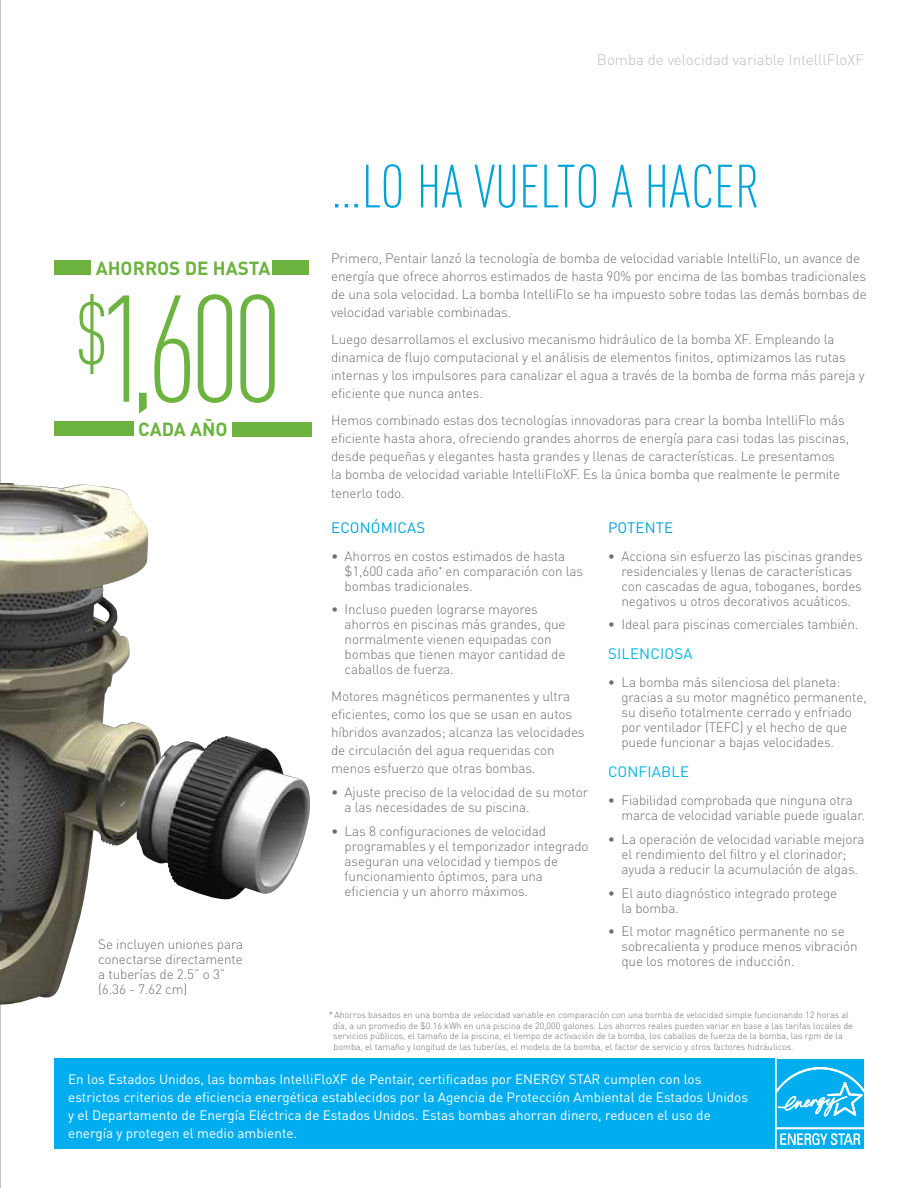
<style>
.page{position:relative;width:918px;height:1188px;background:#fff}
.page>*{position:absolute;margin:0;border:0;box-sizing:border-box;transform-origin:0 0}
.t1{font:300 condensed 149.25px "DIN Pro";color:#6cb33f}
.t2{font:300 condensed 60px "DIN Pro";color:#00a3d8}
.t3{font:700 18.75px "DIN Pro";color:#6cb33f}
.t4{font:300 15px "DIN Pro";color:#bcbec0}
.t5{font:15px "DIN Pro";color:#00b7e0}
.t6{font:15px "DIN Pro";color:#00a3d8}
.t7{font:300 13.5px/15px "DIN Pro";letter-spacing:-.01em;color:#6d6e71}
.t8{font:13.5px/18px "DIN Pro";color:#fff}
.t9{font:300 9px/10.5px "DIN Pro";color:#6d6e71}
</style>
<div class="page">
<div style="left:54px;top:1059px;width:721px;height:90px;background:#00aeef"></div>
<svg style="left:777px;top:1059px;width:87px;height:90px;background:#30bdf1"></svg>
<img style="left:0;top:483px;width:310px;height:522px">
<div style="left:54px;top:422px;width:80px;height:14px;background:#6cb33f"></div>
<div style="left:272px;top:260px;width:37px;height:15px;background:#6cb33f"></div>
<div style="left:54px;top:260px;width:37px;height:15px;background:#6cb33f"></div>
<div style="left:232px;top:422px;width:80px;height:14px;background:#6cb33f"></div>
<p class="t4" style="left:597px;top:48px;width:269px">Bomba de velocidad variable IntelllFloXF</p>
<h3 class="t3" style="left:96px;top:252px;width:176px">AHORROS DE HASTA</h3>
<h1 class="t1" style="left:75px;top:244px;width:210px"><sup>$</sup>1,600</h1>
<h3 class="t3" style="left:138px;top:413px;width:91px">CADA AÑO</h3>
<p class="t7" style="left:98px;top:935px;width:147px">Se incluyen uniones para conectarse directamente a tuberías de 2.5” o 3” (6.36 - 7.62 cm)</p>
<h2 class="t2" style="left:331px;top:144px;width:430px">…LO HA VUELTO A HACER</h2>
<p class="t7" style="left:331px;top:248px;width:537px;line-height:18px">Primero, Pentair lanzó la tecnología de bomba de velocidad variable IntelliFlo, un avance de energía que ofrece ahorros estimados de hasta 90% por encima de las bombas tradicionales de una sola velocidad. La bomba IntelliFlo se ha impuesto sobre todas las demás bombas de velocidad variable combinadas.</p>
<p class="t7" style="left:331px;top:329px;width:535px;line-height:18px">Luego desarrollamos el exclusivo mecanismo hidráulico de la bomba XF. Empleando la dinamica de flujo computacional y el análisis de elementos finitos, optimizamos las rutas internas y los impulsores para canalizar el agua a través de la bomba de forma más pareja y eficiente que nunca antes.</p>
<p class="t7" style="left:331px;top:410px;width:520px;line-height:18px">Hemos combinado estas dos tecnologías innovadoras para crear la bomba IntelliFlo más eficiente hasta ahora, ofreciendo grandes ahorros de energía para casi todas las piscinas, desde pequeñas y elegantes hasta grandes y llenas de características. Le presentamos<br>la bomba de velocidad variable IntelliFloXF. Es la única bomba que realmente le permite</p>
<p class="t7" style="left:331px;top:485px;width:75px">tenerlo todo.</p>
<p class="t6" style="left:331px;top:516px;width:20px">Econ</p>
<p class="t6" style="left:371px;top:516px;width:20px">ómicas</p>
<p class="t7" style="left:345px;top:547px;width:240px;text-indent:-13px">• Ahorros en costos estimados de hasta $1,600 cada año<sup>*</sup> en comparación con las bombas tradicionales.</p>
<p class="t7" style="left:345px;top:601px;width:223px;text-indent:-14px">• Incluso pueden lograrse mayores ahorros en piscinas más grandes, que normalmente vienen equipadas con bombas que tienen mayor cantidad de caballos de fuerza.</p>
<p class="t7" style="left:331px;top:686px;width:255px;line-height:18px">Motores magnéticos permanentes y ultra eficientes, como los que se usan en autos híbridos avanzados; alcanza las velocidades de circulación del agua requeridas con menos esfuerzo que otras bombas.</p>
<p class="t7" style="left:345px;top:784px;width:245px;text-indent:-14px">• Ajuste preciso de la velocidad de su motor a las necesidades de su piscina.</p>
<p class="t7" style="left:345px;top:823px;width:246px;text-indent:-14px">• Las 8 configuraciones de velocidad programables y el temporizador integrado aseguran una velocidad y tiempos de funcionamiento óptimos, para una eficiencia y un ahorro máximos.</p>
<p class="t6" style="left:608px;top:516px;width:20px">Potente</p>
<p class="t7" style="left:621px;top:547px;width:243px;text-indent:-14px">• Acciona sin esfuerzo las piscinas grandes residenciales y llenas de características con cascadas de agua, toboganes, bordes negativos u otros decorativos acuáticos.</p>
<p class="t7" style="left:608px;top:616px;width:252px">• Ideal para piscinas comerciales también.</p>
<p class="t5" style="left:608px;top:642px;width:19px">Silenciosa</p>
<p class="t7" style="left:621px;top:673px;width:247px;text-indent:-14px">• La bomba más silenciosa del planeta: gracias a su motor magnético permanente, su diseño totalmente cerrado y enfriado por ventilador (TEFC) y el hecho de que puede funcionar a bajas velocidades.</p>
<p class="t5" style="left:608px;top:760px;width:19px">Confia</p>
<p class="t5" style="left:661px;top:760px;width:19px">ble</p>
<p class="t7" style="left:621px;top:791px;width:245px;text-indent:-13px">• Fiabilidad comprobada que ninguna otra marca de velocidad variable puede igualar.</p>
<p class="t7" style="left:608px;top:830px;width:258px;text-align:center">• La operación de velocidad variable mejora el rendimiento del filtro y el clorinador; ayuda a reducir la acumulación de algas.</p>
<p class="t7" style="left:621px;top:884px;width:217px;text-indent:-14px">• El auto diagnóstico integrado protege la bomba.</p>
<p class="t7" style="left:621px;top:923px;width:238px;text-indent:-14px">• El motor magnético permanente no se sobrecalienta y produce menos vibración que los motores de inducción.</p>
<p class="t9" style="left:333px;top:1009px;width:521px;text-indent:-4px">* Ahorros basados en una bomba de velocidad variable en comparación con una bomba de velocidad simple funcionando 12 horas al día, a un promedio de $0.16 kWh en una piscina de 20,000 galones. Los ahorros reales pueden variar en base a las tarifas locales de servicios públicos, el tamaño de la piscina, el tiempo de activación de la bomba, los caballos de fuerza de la bomba, las rpm de la bomba, el tamaño y longitud de las tuberías, el modelo de la bomba, el factor de servicio y otros factores hidráulicos.</p>
<p class="t8" style="left:68px;top:1068px;width:681px">En los Estados Unidos, las bombas IntelliFloXF de Pentair, certificadas por ENERGY STAR cumplen con los estrictos criterios de eficiencia energética establecidos por la Agencia de Protección Ambiental de Estados Unidos y el Departamento de Energía Eléctrica de Estados Unidos. Estas bombas ahorran dinero, reducen el uso de energía y protegen el medio ambiente.</p>
</div>
